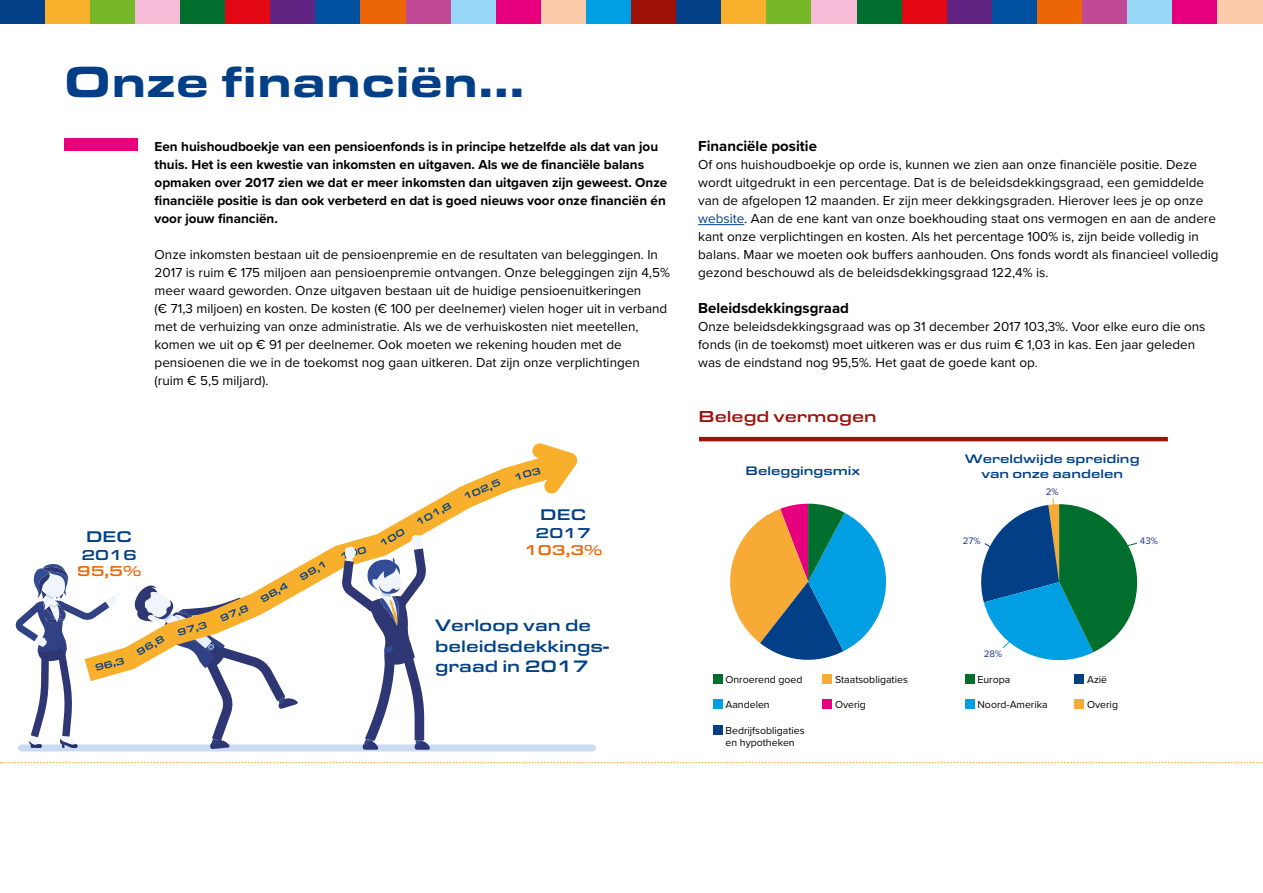
<style>
.page{position:relative;width:1263px;height:893px;background:#fff}
.page>*{position:absolute;margin:0;border:0;box-sizing:border-box;transform-origin:0 0}
.t1{font:900 45px "Eurostile Ext";color:#023f86}
.t2{font:500 17.25px/20.5px "Eurostile Ext";color:#004184}
.t3{font:500 16.5px "Eurostile Ext";color:#9d120c}
.t4{font:500 16.05px "Eurostile Ext";color:#004184}
.t5{font:700 15px "Proxima Nova";color:#000}
.t6{font:500 14.85px "Eurostile Ext";color:#ec6707}
.t7{font:500 14.85px "Eurostile Ext";color:#004184}
.t8{font:13.5px/18px "Proxima Nova";color:#000}
.t9{font:700 13.5px/18px "Proxima Nova";color:#000}
.t10{font:500 12.75px/15.3px "Eurostile Ext";color:#023f86;text-align:center}
.t11{font:10.5px/12.6px "Proxima Nova";color:#000}
.t12{font:500 9.75px "Eurostile Ext";color:#004184}
.t13{font:9.75px "Proxima Nova";color:#1d3594}
.s1{color:#023f86}
</style>
<div class="page">
<div style="left:0;top:0;width:45px;height:23px;background:#023f86"></div>
<div style="left:45px;top:0;width:45px;height:23px;background:#f9b02d"></div>
<div style="left:90px;top:0;width:45px;height:23px;background:#76b82a"></div>
<div style="left:135px;top:0;width:45px;height:23px;background:#f6bbd6"></div>
<div style="left:180px;top:0;width:46px;height:23px;background:#006e2c"></div>
<div style="left:226px;top:0;width:45px;height:23px;background:#e30613"></div>
<div style="left:271px;top:0;width:45px;height:23px;background:#622483"></div>
<div style="left:316px;top:0;width:45px;height:23px;background:#0052a1"></div>
<div style="left:361px;top:0;width:45px;height:23px;background:#ec6608"></div>
<div style="left:406px;top:0;width:45px;height:23px;background:#c04995"></div>
<div style="left:451px;top:0;width:45px;height:23px;background:#98d7f7"></div>
<div style="left:496px;top:0;width:45px;height:23px;background:#e6007d"></div>
<div style="left:541px;top:0;width:45px;height:23px;background:#fbcbaa"></div>
<div style="left:586px;top:0;width:45px;height:23px;background:#009fe3"></div>
<div style="left:631px;top:0;width:46px;height:23px;background:#9c1006"></div>
<div style="left:677px;top:0;width:45px;height:23px;background:#023f86"></div>
<div style="left:722px;top:0;width:45px;height:23px;background:#f9b02d"></div>
<div style="left:767px;top:0;width:45px;height:23px;background:#76b82a"></div>
<div style="left:812px;top:0;width:45px;height:23px;background:#f6bbd6"></div>
<div style="left:857px;top:0;width:45px;height:23px;background:#006e2c"></div>
<div style="left:902px;top:0;width:45px;height:23px;background:#e30613"></div>
<div style="left:947px;top:0;width:45px;height:23px;background:#622483"></div>
<div style="left:992px;top:0;width:45px;height:23px;background:#0052a1"></div>
<div style="left:1037px;top:0;width:45px;height:23px;background:#ec6608"></div>
<div style="left:1082px;top:0;width:46px;height:23px;background:#c04995"></div>
<div style="left:1128px;top:0;width:45px;height:23px;background:#98d7f7"></div>
<div style="left:1173px;top:0;width:45px;height:23px;background:#e6007d"></div>
<div style="left:1218px;top:0;width:45px;height:23px;background:#fbcbaa"></div>
<svg style="left:0;top:762px;width:1263px;height:1px"></svg>
<hr style="left:698px;top:224px;width:46px;height:1px;background:#023f86">
<div style="left:65px;top:138px;width:73px;height:13px;background:#e6007d"></div>
<svg style="left:388px;top:465px;width:127px;height:63px"></svg>
<hr style="left:699px;top:437px;width:469px;height:4px;background:#9d120c">
<svg style="left:730px;top:504px;width:156px;height:156px"></svg>
<div style="left:713px;top:674px;width:9px;height:10px;background:#006e2c"></div>
<div style="left:713px;top:700px;width:9px;height:9px;background:#009fe3"></div>
<div style="left:713px;top:725px;width:9px;height:10px;background:#023f86"></div>
<div style="left:822px;top:674px;width:9px;height:10px;background:#f8aa36"></div>
<div style="left:822px;top:700px;width:9px;height:9px;background:#e6007d"></div>
<div style="left:965px;top:674px;width:9px;height:10px;background:#006e2c"></div>
<div style="left:965px;top:700px;width:9px;height:9px;background:#009fe3"></div>
<div style="left:1074px;top:674px;width:9px;height:10px;background:#023f86"></div>
<div style="left:1074px;top:700px;width:9px;height:9px;background:#f8aa36"></div>
<svg style="left:981px;top:498px;width:157px;height:163px"></svg>
<svg style="left:16px;top:528px;width:580px;height:223px"></svg>
<svg style="left:515px;top:443px;width:63px;height:51px"></svg>
<h1 class="t1" style="left:64px;top:48px;width:462px">Onze financiën…</h1>
<p class="t9" style="left:155px;top:137px;width:514px">Een huishoudboekje van een pensioenfonds is in principe hetzelfde als dat van jou thuis. Het is een kwestie van inkomsten en uitgaven. Als we de financiële balans opmaken over 2017 zien we dat er meer inkomsten dan uitgaven zijn geweest. Onze financiële positie is dan ook verbeterd en dat is goed nieuws voor onze financiën én voor jouw financiën.</p>
<p class="t8" style="left:155px;top:244px;width:517px">Onze inkomsten bestaan uit de pensioenpremie en de resultaten van beleggingen. In 2017 is ruim € 175 miljoen aan pensioenpremie ontvangen. Onze beleggingen zijn 4,5% meer waard geworden. Onze uitgaven bestaan uit de huidige pensioenuitkeringen<br>(€ 71,3 miljoen) en kosten. De kosten (€ 100 per deelnemer) vielen hoger uit in verband met de verhuizing van onze administratie. Als we de verhuiskosten niet meetellen, komen we uit op € 91 per deelnemer. Ook moeten we rekening houden met de pensioenen die we in de toekomst nog gaan uitkeren. Dat zijn onze verplichtingen (ruim € 5,5 miljard).</p>
<p class="t4" style="left:86px;top:525px;width:47px">DEC</p>
<p class="t7" style="left:81px;top:544px;width:57px">2016</p>
<p class="t6" style="left:77px;top:561px;width:66px">95,5%</p>
<p class="t12" style="left:93px;top:661px;width:32px;rotate:-16deg">96,3</p>
<p class="t12" style="left:134px;top:647px;width:32px;rotate:-30deg">96,8</p>
<p class="t12" style="left:176px;top:626px;width:32px;rotate:-16deg">97,3</p>
<p class="t12" style="left:218px;top:612px;width:32px;rotate:-23deg">97,8</p>
<p class="t12" style="left:258px;top:594px;width:32px;rotate:-30deg">98,4</p>
<p class="t12" style="left:297px;top:572px;width:32px;rotate:-30deg">99,1</p>
<p class="t12" style="left:413px;top:518px;width:41px;rotate:-30deg">101,8</p>
<p class="t12" style="left:461px;top:491px;width:41px;rotate:-23deg">102,5</p>
<p class="t4" style="left:540px;top:503px;width:47px">DEC</p>
<p class="t7" style="left:535px;top:522px;width:57px">2017</p>
<p class="t6" style="left:524px;top:539px;width:80px">103,3%</p>
<p class="t2" style="left:435px;top:614px;width:175px">Verloop van de beleidsdekkings&shy;graad in 2017</p>
<p class="t5" style="left:698px;top:134px;width:120px">Financiële positie</p>
<p class="t8" style="left:698px;top:154px;width:522px">Of ons huishoudboekje op orde is, kunnen we zien aan onze financiële positie. Deze wordt uitgedrukt in een percentage. Dat is de beleidsdekkingsgraad, een gemiddelde van de afgelopen 12 maanden. Er zijn meer dekkingsgraden. Hierover lees je op onze <span class="s1">website</span>. Aan de ene kant van onze boekhouding staat ons vermogen en aan de andere kant onze verplichtingen en kosten. Als het percentage 100% is, zijn beide volledig in balans. Maar we moeten ook buffers aanhouden. Ons fonds wordt als financieel volledig gezond beschouwd als de beleidsdekkingsgraad 122,4% is.</p>
<p class="t5" style="left:698px;top:296px;width:152px">Beleidsdekkingsgraad</p>
<p class="t8" style="left:698px;top:316px;width:509px">Onze beleidsdekkingsgraad was op 31 december 2017 103,3%. Voor elke euro die ons fonds (in de toekomst) moet uitkeren was er dus ruim € 1,03 in kas. Een jaar geleden was de eindstand nog 95,5%. Het gaat de goede kant op.</p>
<p class="t3" style="left:698px;top:405px;width:180px">Belegd vermogen</p>
<p class="t10" style="left:745px;top:462px;width:116px">Beleggingsmix</p>
<p class="t10" style="left:965px;top:450px;width:176px">Wereldwijde spreiding van onze aandelen</p>
<p class="t11" style="left:725px;top:672px;width:79px">Onroerend goed</p>
<p class="t11" style="left:725px;top:698px;width:46px">Aandelen</p>
<p class="t11" style="left:725px;top:723px;width:81px">Bedrijfsobligaties en hypotheken</p>
<p class="t11" style="left:835px;top:672px;width:74px">Staatsobligaties</p>
<p class="t11" style="left:835px;top:698px;width:32px">Overig</p>
<p class="t13" style="left:963px;top:533px;width:19px">27%</p>
<p class="t13" style="left:1046px;top:485px;width:14px">2%</p>
<p class="t13" style="left:1140px;top:534px;width:20px">43%</p>
<p class="t13" style="left:984px;top:647px;width:20px">28%</p>
<p class="t11" style="left:977px;top:672px;width:34px">Europa</p>
<p class="t11" style="left:977px;top:698px;width:72px">Noord-Amerika</p>
<p class="t11" style="left:1087px;top:672px;width:22px">Azië</p>
<p class="t11" style="left:1087px;top:698px;width:32px">Overig</p>
</div>
